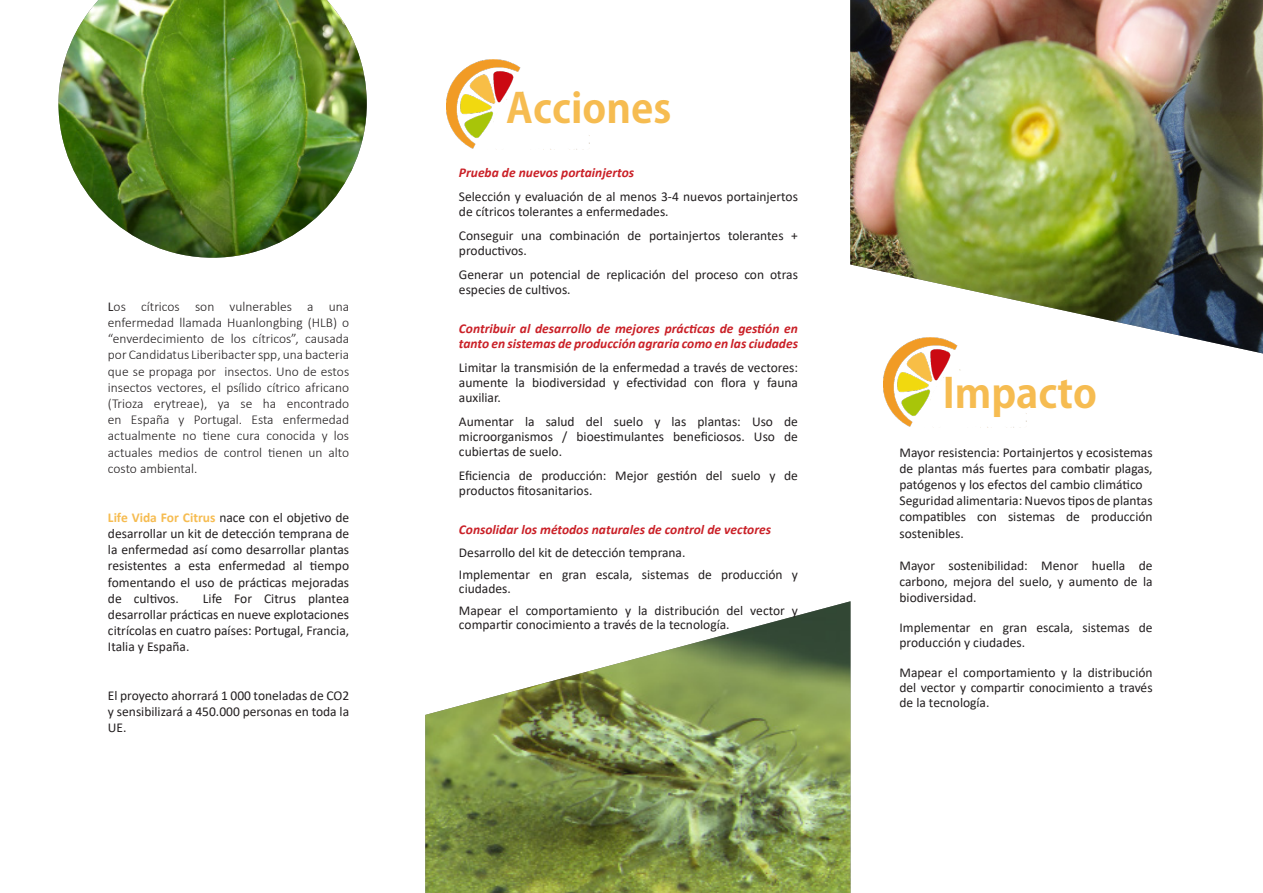
<style>
.page{position:relative;width:1263px;height:893px;background:#fff}
.page>*{position:absolute;margin:0;border:0;box-sizing:border-box;transform-origin:0 0}
.OBJETIVOS{font:700 40.5px "Koz Go Pr 6 N";color:#f6bc51}
.VIÑETAS_NARANJAS{font:13.5px/15px "Calibri";color:#231f20}
.VIÑETAS_LIMONES{font:13.5px/16.2px "Calibri";color:#231f20;text-align:justify}
.text_gray{font:300 13.5px/16.2px "Calibri";color:#231f20;text-align:justify}
.t1{font:italic 700 13.5px/15px "Calibri";color:#ca2027}
.s1{font-weight:400}
.s2{font-weight:700;color:#f6bc51}
</style>
<div class="page">
<img style="left:850px;top:0;width:413px;height:353px">
<img style="left:425px;top:601px;width:425px;height:292px">
<img style="left:58px;top:0;width:309px;height:258px">
<img style="left:883px;top:337px;width:143px;height:91px">
<img style="left:447px;top:59px;width:137px;height:91px">
<p class="text_gray" style="left:108px;top:298px;width:243px"><span class="s1">L</span>os cítricos son vulnerables a una enfermedad llamada Huanlongbing (HLB) o “enverdecimiento de los cítricos”, causada por Candidatus Liberibacter spp, una bacteria que se propaga por insectos. Uno de estos insectos vectores, el psílido cítrico africano (Trioza erytreae), ya se ha encontrado en España y Portugal. Esta enfermedad actualmente no tiene cura conocida y los actuales medios de control tienen un alto costo ambiental.</p>
<p class="VIÑETAS_LIMONES" style="left:108px;top:509px;width:243px"><span class="s2">Life Vida For Citrus</span> nace con el objetivo de desarrollar un kit de detección temprana de la enfermedad así como desarrollar plantas resistentes a esta enfermedad al tiempo fomentando el uso de prácticas mejoradas de cultivos.</p>
<p class="VIÑETAS_LIMONES" style="left:108px;top:590px;width:243px;text-indent:95px">Life For Citrus plantea desarrollar prácticas en nueve explotaciones citrícolas en cuatro países: Portugal, Francia, Italia y España.</p>
<p class="VIÑETAS_LIMONES" style="left:108px;top:687px;width:243px">El proyecto ahorrará 1 000 toneladas de CO2 y sensibilizará a 450.000 personas en toda la UE.</p>
<p class="OBJETIVOS" style="left:506px;top:85px;width:167px">Acciones</p>
<p class="t1" style="left:459px;top:165px;width:177px">Prueba de nuevos portainjertos</p>
<p class="VIÑETAS_NARANJAS" style="left:459px;top:189px;width:340px">Selección y evaluación de al menos 3-4 nuevos portainjertos de cítricos tolerantes a enfermedades.</p>
<p class="VIÑETAS_NARANJAS" style="left:459px;top:228px;width:340px">Conseguir una combinación de portainjertos tolerantes + productivos.</p>
<p class="VIÑETAS_NARANJAS" style="left:459px;top:267px;width:340px">Generar un potencial de replicación del proceso con otras especies de cultivos.</p>
<p class="t1" style="left:459px;top:321px;width:341px">Contribuir al desarrollo de mejores prácticas de gestión en tanto en sistemas de producción agraria como en las ciudades</p>
<p class="VIÑETAS_NARANJAS" style="left:459px;top:360px;width:341px;text-align:justify">Limitar la transmisión de la enfermedad a través de vectores: aumente la biodiversidad y efectividad con flora y fauna auxiliar.</p>
<p class="VIÑETAS_NARANJAS" style="left:459px;top:414px;width:341px;text-align:justify">Aumentar la salud del suelo y las plantas: Uso de microorganismos / bioestimulantes beneficiosos. Uso de cubiertas de suelo.</p>
<p class="VIÑETAS_NARANJAS" style="left:459px;top:468px;width:341px">Eficiencia de producción: Mejor gestión del suelo y de productos fitosanitarios.</p>
<p class="t1" style="left:459px;top:522px;width:314px">Consolidar los métodos naturales de control de vectores</p>
<p class="VIÑETAS_LIMONES" style="left:459px;top:544px;width:228px">Desarrollo del kit de detección temprana.</p>
<p class="VIÑETAS_NARANJAS" style="left:459px;top:568px;width:341px;line-height:13.5px">Implementar en gran escala, sistemas de producción y ciudades.</p>
<p class="VIÑETAS_NARANJAS" style="left:459px;top:604px;width:341px;line-height:13.5px">Mapear el comportamiento y la distribución del vector y compartir conocimiento a través de la tecnología.</p>
<p class="OBJETIVOS" style="left:943px;top:371px;width:156px">Impacto</p>
<p class="VIÑETAS_LIMONES" style="left:899px;top:444px;width:255px">Mayor resistencia: Portainjertos y ecosistemas de plantas más fuertes para combatir plagas, patógenos y los efectos del cambio climático</p>
<p class="VIÑETAS_LIMONES" style="left:899px;top:492px;width:255px">Seguridad alimentaria: Nuevos tipos de plantas compatibles con sistemas de producción sostenibles.</p>
<p class="VIÑETAS_LIMONES" style="left:899px;top:557px;width:255px">Mayor sostenibilidad: Menor huella de carbono, mejora del suelo, y aumento de la biodiversidad.</p>
<p class="VIÑETAS_NARANJAS" style="left:899px;top:620px;width:255px">Implementar en gran escala, sistemas de producción y ciudades.</p>
<p class="VIÑETAS_NARANJAS" style="left:899px;top:665px;width:255px;text-align:justify">Mapear el comportamiento y la distribución del vector y compartir conocimiento a través de la tecnología.</p>
</div>
